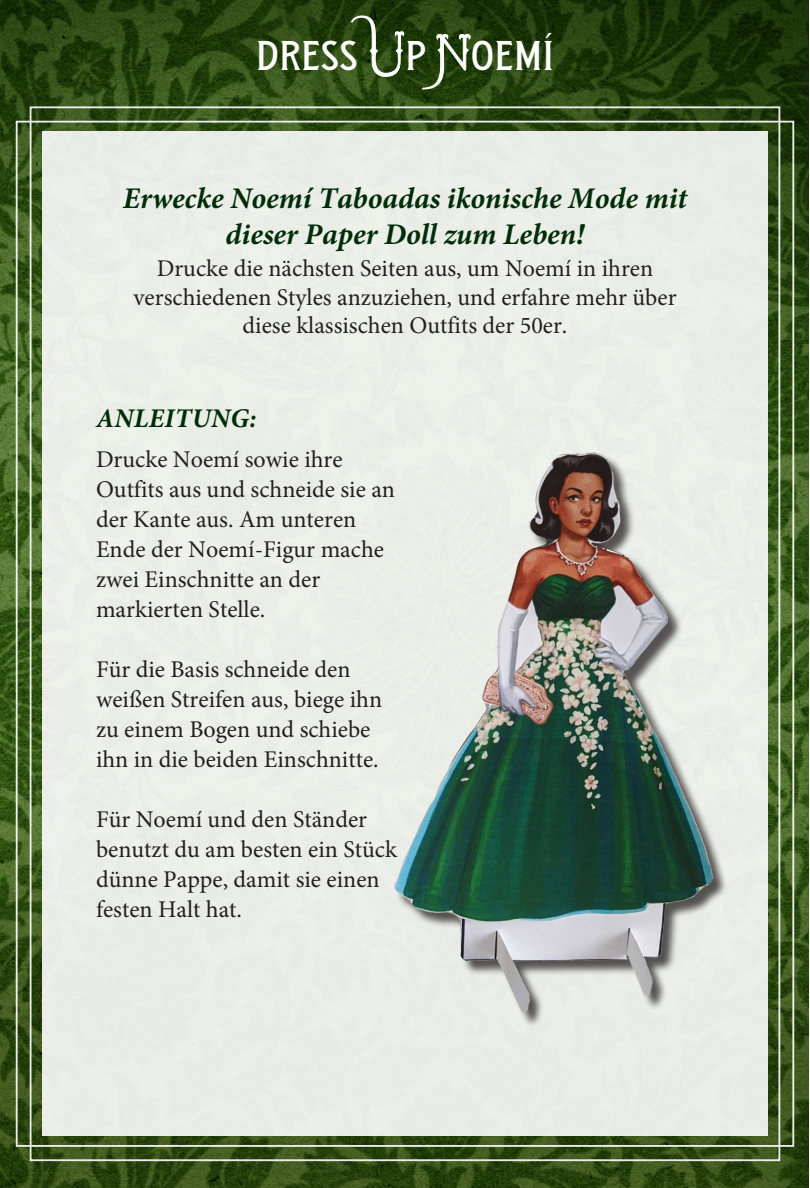
<style>
.page{position:relative;width:810px;height:1188px;background:#fff}
.page>*{position:absolute;margin:0;border:0;box-sizing:border-box;transform-origin:0 0}
.t1{font:33.6px "Figuera Variable";color:#fff}
.t2{font:italic 700 30px/36px "Minion Pro";color:#002d09;text-align:center}
.t3{font:italic 700 27px "Minion Pro";letter-spacing:.01em;color:#002d09}
.t4{font:24px/30px "Minion Pro";color:#231f20}
.s1{font-family:"Cirque";font-size:61.65px}
</style>
<div class="page">
<img style="left:0;top:0;width:809px;height:1188px">
<div style="left:42px;top:132px;width:726px;height:1004px;background:#eaeee7"></div>
<svg style="left:351px;top:15px;width:54px;height:62px;background:#365022"></svg>
<svg style="left:422px;top:0;width:49px;height:90px;background:#314c1d"></svg>
<img style="left:394px;top:452px;width:332px;height:574px">
<p class="t1" style="left:256px;top:32px;width:300px">DRESS <span class="s1">U</span>P <span class="s1">N</span>OEMÍ</p>
<p class="t2" style="left:123px;top:180px;width:566px">Erwecke Noemí Taboadas ikonische Mode mit dieser Paper Doll zum Leben!</p>
<p class="t4" style="left:134px;top:254px;width:545px;line-height:28.8px;text-align:center">Drucke die nächsten Seiten aus, um Noemí in ihren verschiedenen Styles anzuziehen, und erfahre mehr über diese klassischen Outfits der 50er.</p>
<p class="t3" style="left:96px;top:399px;width:162px">ANLEITUNG:</p>
<p class="t4" style="left:96px;top:445px;width:301px">Drucke Noemí sowie ihre<br>Outfits aus und schneide sie an der Kante aus. Am unteren<br>Ende der Noemí-Figur mache zwei Einschnitte an der markierten Stelle.</p>
<p class="t4" style="left:96px;top:655px;width:288px">Für die Basis schneide den weißen Streifen aus, biege ihn zu einem Bogen und schiebe ihn in die beiden Einschnitte.</p>
<p class="t4" style="left:96px;top:805px;width:302px">Für Noemí und den Ständer benutzt du am besten ein Stück dünne Pappe, damit sie einen festen Halt hat.</p>
</div>
